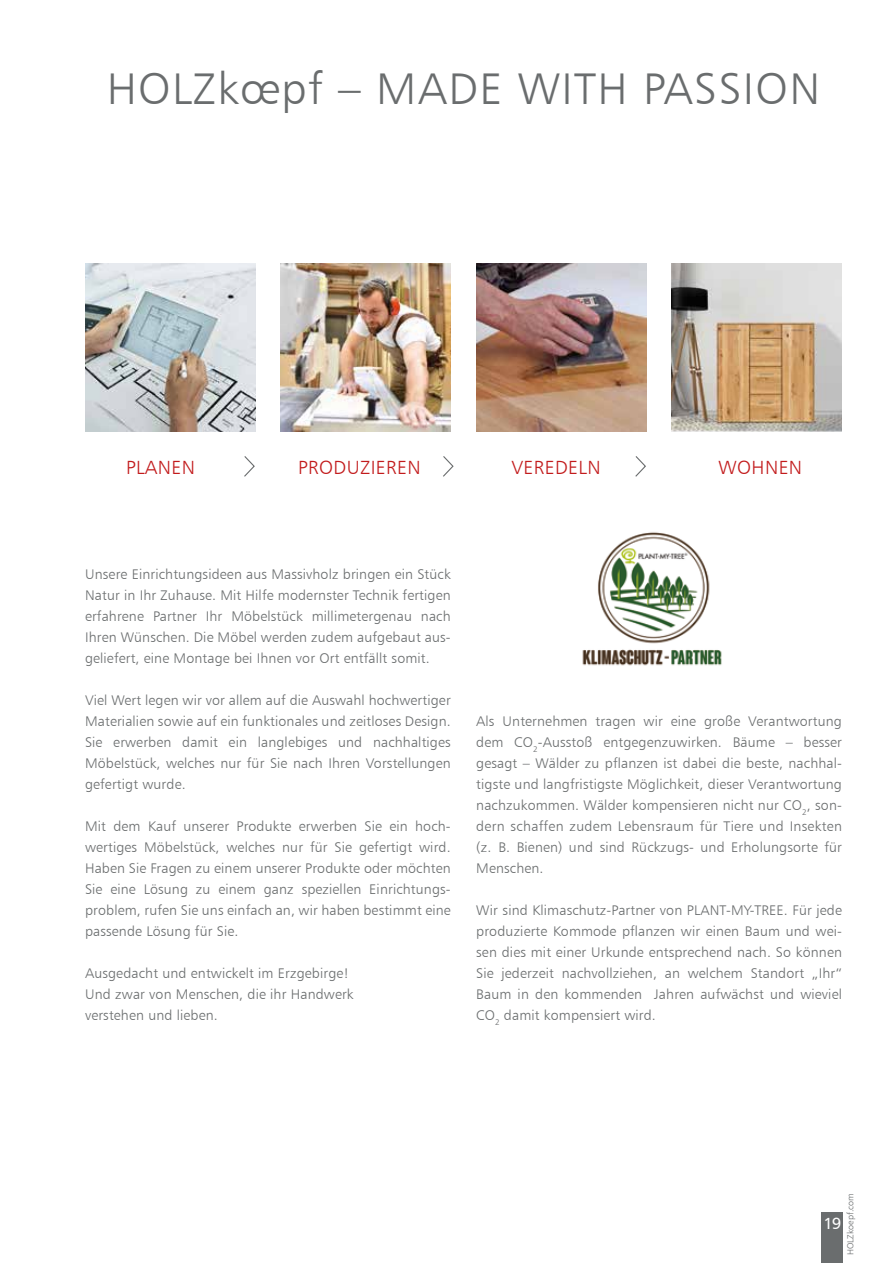
<style>
.page{position:relative;width:893px;height:1263px;background:#fff}
.page>*{position:absolute;margin:0;border:0;box-sizing:border-box;transform-origin:0 0}
.t1{font:44.4px "Humanist 777 BT Light B";letter-spacing:.03em;color:#6a6d6e}
.t2{font:19.05px "Humanist 777 BT Light B";letter-spacing:.02em;color:#c21b1c}
.t3{font:16.2px "Humanist 777 BT Roman B";color:#fff}
.t4{font:13.95px/21px "Humanist 777 BT Light B";letter-spacing:.01em;color:#6a6d6e;text-align:justify}
.t5{font:8.85px "Humanist 777 BT Light B";letter-spacing:.01em;color:#6a6d6e}
</style>
<div class="page">
<div style="left:822px;top:1212px;width:21px;height:51px;background:#6a6d6e"></div>
<img style="left:85px;top:264px;width:170px;height:168px">
<img style="left:281px;top:264px;width:170px;height:168px">
<img style="left:476px;top:264px;width:170px;height:168px">
<img style="left:672px;top:264px;width:170px;height:168px">
<img style="left:582px;top:532px;width:140px;height:134px">
<svg style="left:244px;top:456px;width:11px;height:21px"></svg>
<svg style="left:443px;top:456px;width:11px;height:21px"></svg>
<svg style="left:635px;top:456px;width:11px;height:21px"></svg>
<h1 class="t1" style="left:107px;top:62px;width:715px">HOLZkœpf – MADE WITH PASSION</h1>
<h2 class="t2" style="left:126px;top:456px;width:71px">PLANEN</h2>
<h2 class="t2" style="left:298px;top:456px;width:124px">PRODUZIEREN</h2>
<h2 class="t2" style="left:511px;top:456px;width:91px">VEREDELN</h2>
<h2 class="t2" style="left:719px;top:456px;width:85px">WOHNEN</h2>
<p class="t4" style="left:85px;top:563px;width:367px">Unsere Einrichtungsideen aus Massivholz bringen ein Stück Natur in Ihr Zuhause. Mit Hilfe modernster Technik fertigen erfahrene Partner Ihr Möbelstück millimetergenau nach Ihren Wünschen. Die Möbel werden zudem aufgebaut aus&shy;geliefert, eine Montage bei Ihnen vor Ort entfällt somit.</p>
<p class="t4" style="left:85px;top:689px;width:367px">Viel Wert legen wir vor allem auf die Auswahl hochwertiger Materialien sowie auf ein funktionales und zeitloses Design.<br>Sie erwerben damit ein langlebiges und nachhaltiges Möbelstück, welches nur für Sie nach Ihren Vorstellungen gefertigt wurde.</p>
<p class="t4" style="left:85px;top:815px;width:367px">Mit dem Kauf unserer Produkte erwerben Sie ein hoch&shy;wertiges Möbelstück, welches nur für Sie gefertigt wird.<br>Haben Sie Fragen zu einem unserer Produkte oder möchten Sie eine Lösung zu einem ganz speziellen Einrichtungs&shy;problem, rufen Sie uns einfach an, wir haben bestimmt eine passende Lösung für Sie.</p>
<p class="t4" style="left:85px;top:962px;width:270px;text-align:left">Ausgedacht und entwickelt im Erzgebirge!<br>Und zwar von Menschen, die ihr Handwerk verstehen und lieben.</p>
<p class="t4" style="left:476px;top:710px;width:367px">Als Unternehmen tragen wir eine große Verantwortung dem CO<sub>2</sub>-Ausstoß entgegenzuwirken. Bäume – besser gesagt – Wälder zu pflanzen ist dabei die beste, nachhal&shy;tigste und langfristigste Möglichkeit, dieser Verantwortung nachzukommen. Wälder kompensieren nicht nur CO<sub>2</sub>, son&shy;dern schaffen zudem Lebensraum für Tiere und Insekten (z. B. Bienen) und sind Rückzugs- und Erholungsorte für Menschen.</p>
<p class="t4" style="left:476px;top:899px;width:367px">Wir sind Klimaschutz-Partner von PLANT-MY-TREE. Für jede produzierte Kommode pflanzen wir einen Baum und wei&shy;sen dies mit einer Urkunde entsprechend nach. So können Sie jederzeit nachvollziehen, an welchem Standort „Ihr“ Baum in den kommenden Jahren aufwächst und wieviel CO<sub>2</sub> damit kompensiert wird.</p>
<p class="t5" style="left:845px;top:1255px;width:64px;rotate:-90deg">HOLZkoepf.com</p>
<p class="t3" style="left:823px;top:1213px;width:20px">19</p>
</div>
